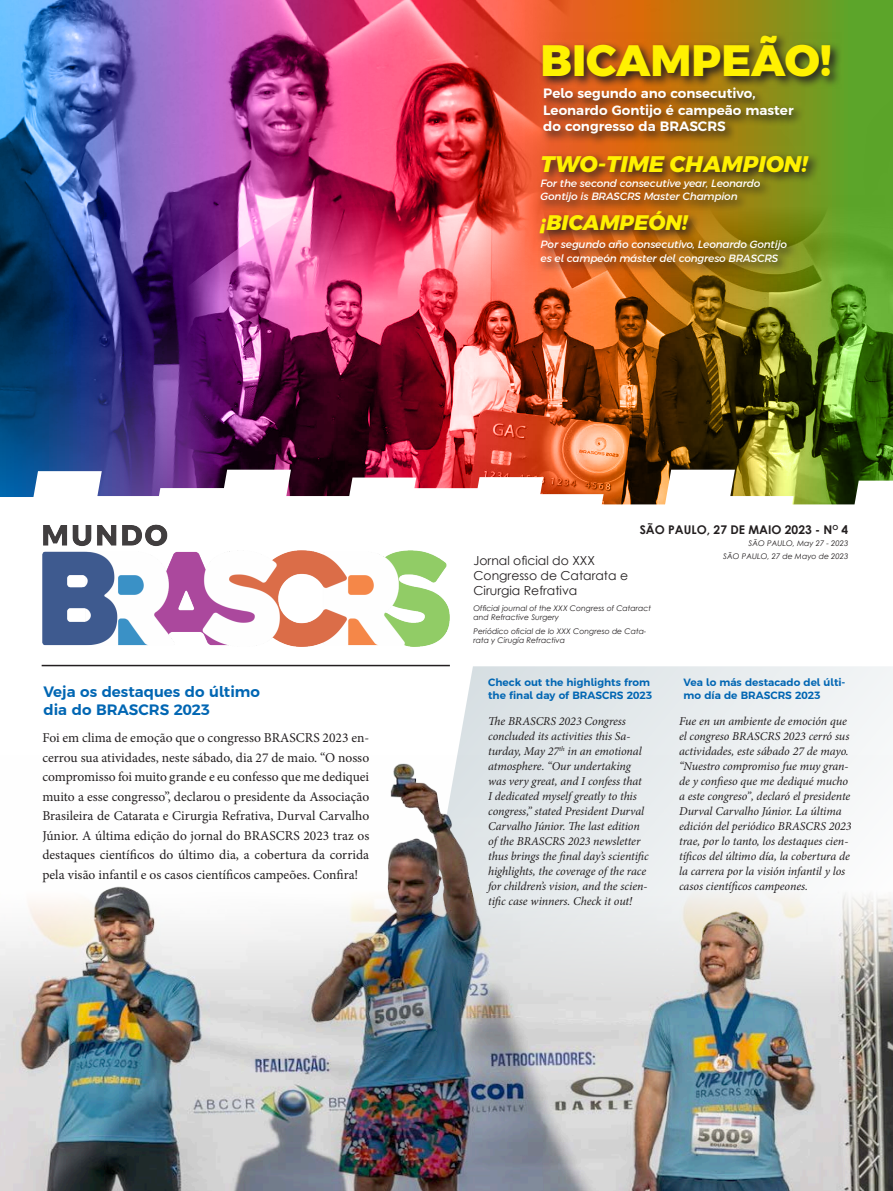
<style>
.page{position:relative;width:893px;height:1191px;background:#fff}
.page>*{position:absolute;margin:0;border:0;box-sizing:border-box;transform-origin:0 0}
.t1{font:800 43.8px "Argentum Novus";color:#fff101}
.t2{font:italic 800 22.5px "Argentum Novus";color:#fff101}
.t3{font:italic 800 21px "Argentum Novus";color:#fff101}
.t4{font:600 15px/18px "Argentum Novus";color:#0166b3}
.t5{font:13.5px/19.5px "Minion Pro";color:#231f20;text-align:justify}
.t6{font:600 13.5px/16.5px "Argentum Novus";color:#fff}
.t7{font:12.45px/14.9px "Century Gothic";color:#231f20}
.t8{font:italic 12px/15px "Minion Pro";letter-spacing:-.005em;color:#231f20}
.t9{font:700 12px "Century Gothic";color:#231f20}
.t10{font:italic 500 10.5px/13.5px "Argentum Novus";color:#fff}
.t11{font:600 10.5px/13.5px "Argentum Novus";color:#0166b3}
.t12{font:italic 7.8px/9.3px "Century Gothic";color:#231f20}
</style>
<div class="page">
<svg style="left:380px;top:666px;width:513px;height:89px;fill:#e9edef"></svg>
<img style="left:0;top:0;width:893px;height:469px">
<svg style="left:539px;top:32px;width:303px;height:57px;background:#825a19"></svg>
<svg style="left:540px;top:85px;width:265px;height:61px;background:#a36616"></svg>
<svg style="left:539px;top:151px;width:281px;height:33px;background:#895b18"></svg>
<svg style="left:537px;top:207px;width:163px;height:38px;background:#9a4f1a"></svg>
<img style="left:0;top:1060px;width:893px;height:131px">
<hr style="left:42px;top:665px;width:408px;height:1px;background:#231f20">
<img style="left:0;top:469px;width:893px;height:36px">
<img style="left:43px;top:524px;width:407px;height:122px">
<img style="left:0;top:755px;width:893px;height:305px">
<img style="left:538px;top:237px;width:260px;height:39px">
<svg style="left:538px;top:176px;width:234px;height:38px;background:#af6315"></svg>
<h1 class="t1" style="left:541px;top:25px;width:293px">BICAMPEÃO!</h1>
<p class="t6" style="left:543px;top:84px;width:252px">Pelo segundo ano consecutivo,<br>Leonardo Gontijo é campeão master do congresso da BRASCRS</p>
<h2 class="t2" style="left:541px;top:145px;width:269px">TWO-TIME CHAMPION!</h2>
<h3 class="t3" style="left:541px;top:205px;width:149px">¡BICAMPEÓN!</h3>
<p class="t10" style="left:541px;top:175px;width:221px">For the second consecutive year, Leonardo<br>Gontijo is BRASCRS Master Champion</p>
<p class="t10" style="left:541px;top:237px;width:248px">Por segundo año consecutivo, Leonardo Gontijo es el campeón máster del congreso BRASCRS</p>
<p class="t9" style="left:640px;top:520px;width:210px">SÃO PAULO, 27 DE MAIO 2023 - N<sup>O</sup> 4</p>
<p class="t12" style="left:723px;top:537px;width:127px;line-height:12.6px;text-align:right">SÃO PAULO, May 27 - 2023<br>SÃO PAULO, 27 de Mayo de 2023</p>
<p class="t7" style="left:474px;top:553px;width:156px">Jornal oficial do XXX<br>Congresso de Catarata e<br>Cirurgia Refrativa</p>
<p class="t12" style="left:474px;top:603px;width:179px">Official journal of the XXX Congress of Cataract and Refractive Surgery</p>
<p class="t12" style="left:474px;top:626px;width:174px">Periódico oficial de lo XXX Congreso de Cata&shy;rata y Cirugía Refractiva</p>
<p class="t4" style="left:43px;top:682px;width:218px">Veja os destaques do último dia do BRASCRS 2023</p>
<p class="t11" style="left:684px;top:674px;width:163px">Vea lo más destacado del últi&shy;mo día de BRASCRS 2023</p>
<p class="t11" style="left:488px;top:674px;width:165px">Check out the highlights from the final day of BRASCRS 2023</p>
<p class="t8" style="left:488px;top:713px;width:162px">The BRASCRS 2023 Congress concluded its activities this Sa&shy;turday, May 27<sup>th</sup> in an emotional atmosphere. “Our undertaking was very great, and I confess that I dedicated myself greatly to this congress,” stated President Durval Carvalho Júnior. The last edition of the BRASCRS 2023 newsletter thus brings the final day’s scientific highlights, the coverage of the race for children’s vision, and the scien&shy;tific case winners. Check it out!</p>
<p class="t8" style="left:679px;top:713px;width:174px">Fue en un ambiente de emoción que el congreso BRASCRS 2023 cerró sus actividades, este sábado 27 de mayo. “Nuestro compromiso fue muy gran&shy;de y confieso que me dediqué mucho a este congreso”, declaró el presidente Durval Carvalho Júnior. La última edición del periódico BRASCRS 2023 trae, por lo tanto, los destaques cien&shy;tíficos del último día, la cobertura de la carrera por la visión infantil y los casos científicos campeones.</p>
<p class="t5" style="left:42px;top:728px;width:328px">Foi em clima de emoção que o congresso BRASCRS 2023 en&shy;cerrou sua atividades, neste sábado, dia 27 de maio. “O nosso compromisso foi muito grande e eu confesso que me dediquei muito a esse congresso”, declarou o presidente da Associação Brasileira de Catarata e Cirurgia Refrativa, Durval Carvalho Júnior. A última edição do jornal do BRASCRS 2023 traz os destaques científicos do último dia, a cobertura da corrida pela visão infantil e os casos científicos campeões. Confira!</p>
</div>
